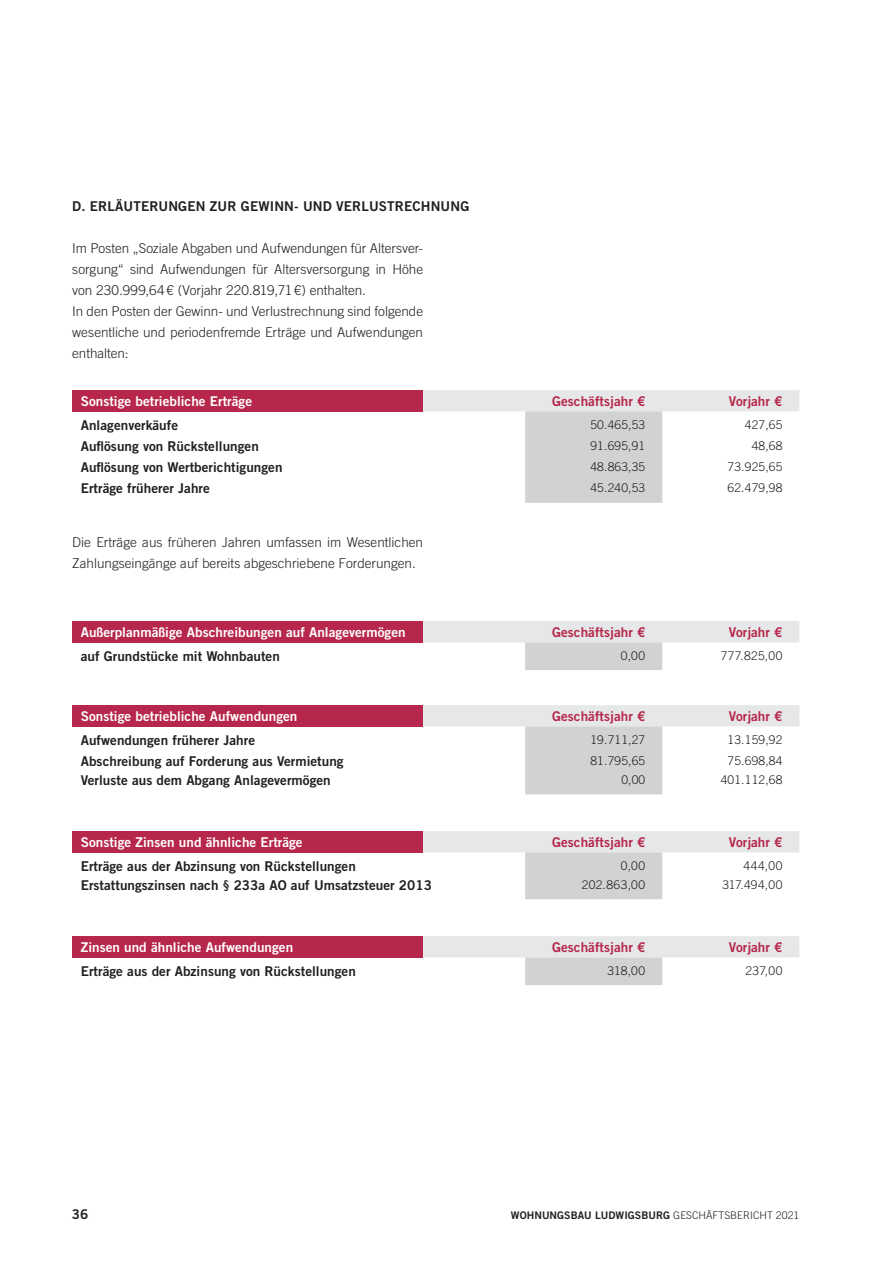
<style>
.page{position:relative;width:893px;height:1263px;background:#fff}
.page>*{position:absolute;margin:0;border:0;box-sizing:border-box;transform-origin:0 0}
.t1{font:300 13.5px/21px "Trade Gothic LT Pro";color:#231f20;text-align:justify}
.Tabelle_Jahresabschl{font:13.5px "Trade Gothic LT Pro Bd 2";letter-spacing:.005em;color:#231f20}
.Tabelle_Jahresabschl-2{font:13.5px "Trade Gothic LT Pro Bd 2";letter-spacing:.005em;color:#fff}
.Tabelle_Jahresabschl-3{font:13.5px "Trade Gothic LT Pro Bd 2";letter-spacing:.005em;color:#b6274b}
.Fließtext_neu{font:13.5px "Trade Gothic LT Pro Bd 2";letter-spacing:.01em;color:#231f20}
.Tabelle_Jahresabschl-4{font:300 12px "Trade Gothic LT Pro";letter-spacing:.015em;color:#231f20}
.t2{font:10.5px "Trade Gothic LT Pro Bd 2";letter-spacing:.005em;color:#231f20}
.s1{font-family:"Trade Gothic LT Pro";font-weight:300}
</style>
<div class="page">
<div style="left:72px;top:390px;width:351px;height:21px;background:#b6274b"></div>
<svg style="left:423px;top:390px;width:376px;height:113px"></svg>
<div style="left:72px;top:705px;width:351px;height:21px;background:#b6274b"></div>
<svg style="left:423px;top:705px;width:376px;height:89px"></svg>
<div style="left:72px;top:621px;width:351px;height:21px;background:#b6274b"></div>
<svg style="left:423px;top:621px;width:376px;height:49px"></svg>
<div style="left:72px;top:831px;width:351px;height:21px;background:#b6274b"></div>
<svg style="left:423px;top:831px;width:376px;height:68px"></svg>
<div style="left:72px;top:936px;width:351px;height:21px;background:#b6274b"></div>
<svg style="left:423px;top:936px;width:376px;height:49px"></svg>
<p class="Fließtext_neu" style="left:72px;top:198px;width:399px">D. ERLÄUTERUNGEN ZUR GEWINN- UND VERLUSTRECHNUNG</p>
<p class="t1" style="left:72px;top:238px;width:352px">Im Posten „Soziale Abgaben und Aufwendungen für Altersver&shy;sorgung“ sind Aufwendungen für Altersversorgung in Höhe von 230.999,64€ (Vorjahr 220.819,71€) enthalten.</p>
<p class="t1" style="left:72px;top:301px;width:352px">In den Posten der Gewinn- und Verlustrechnung sind folgende wesentliche und periodenfremde Erträge und Aufwendungen enthalten:</p>
<p class="Tabelle_Jahresabschl-2" style="left:81px;top:392px;width:173px">Sonstige betriebliche Erträge</p>
<p class="Tabelle_Jahresabschl-3" style="left:552px;top:392px;width:95px">Geschäftsjahr €</p>
<p class="Tabelle_Jahresabschl-3" style="left:729px;top:392px;width:55px">Vorjahr €</p>
<p class="Tabelle_Jahresabschl" style="left:81px;top:416px;width:99px">Anlagenverkäufe</p>
<p class="Tabelle_Jahresabschl-4" style="left:590px;top:417px;width:56px">50.465,53</p>
<p class="Tabelle_Jahresabschl-4" style="left:745px;top:417px;width:39px">427,65</p>
<p class="Tabelle_Jahresabschl" style="left:81px;top:438px;width:180px">Auflösung von Rückstellungen</p>
<p class="Tabelle_Jahresabschl-4" style="left:590px;top:438px;width:56px">91.695,91</p>
<p class="Tabelle_Jahresabschl-4" style="left:752px;top:438px;width:32px">48,68</p>
<p class="Tabelle_Jahresabschl" style="left:81px;top:459px;width:203px">Auflösung von Wertberichtigungen</p>
<p class="Tabelle_Jahresabschl-4" style="left:590px;top:460px;width:56px">48.863,35</p>
<p class="Tabelle_Jahresabschl-4" style="left:728px;top:460px;width:56px">73.925,65</p>
<p class="Tabelle_Jahresabschl" style="left:81px;top:480px;width:131px">Erträge früherer Jahre</p>
<p class="Tabelle_Jahresabschl-4" style="left:590px;top:481px;width:56px">45.240,53</p>
<p class="Tabelle_Jahresabschl-4" style="left:728px;top:481px;width:56px">62.479,98</p>
<p class="t1" style="left:72px;top:532px;width:352px">Die Erträge aus früheren Jahren umfassen im Wesentlichen<br>Zahlungseingänge auf bereits abgeschriebene Forderungen.</p>
<p class="Tabelle_Jahresabschl-2" style="left:81px;top:623px;width:326px">Außerplanmäßige Abschreibungen auf Anlagevermögen</p>
<p class="Tabelle_Jahresabschl-3" style="left:552px;top:623px;width:95px">Geschäftsjahr €</p>
<p class="Tabelle_Jahresabschl-3" style="left:729px;top:623px;width:55px">Vorjahr €</p>
<p class="Tabelle_Jahresabschl" style="left:81px;top:647px;width:201px">auf Grundstücke mit Wohnbauten</p>
<p class="Tabelle_Jahresabschl-4" style="left:621px;top:648px;width:26px">0,00</p>
<p class="Tabelle_Jahresabschl-4" style="left:721px;top:648px;width:63px">777.825,00</p>
<p class="Tabelle_Jahresabschl-2" style="left:81px;top:707px;width:218px">Sonstige betriebliche Aufwendungen</p>
<p class="Tabelle_Jahresabschl-3" style="left:552px;top:707px;width:95px">Geschäftsjahr €</p>
<p class="Tabelle_Jahresabschl-3" style="left:729px;top:707px;width:55px">Vorjahr €</p>
<p class="Tabelle_Jahresabschl" style="left:81px;top:731px;width:176px">Aufwendungen früherer Jahre</p>
<p class="Tabelle_Jahresabschl-4" style="left:590px;top:732px;width:56px">19.711,27</p>
<p class="Tabelle_Jahresabschl-4" style="left:728px;top:732px;width:56px">13.159,92</p>
<p class="Tabelle_Jahresabschl" style="left:81px;top:753px;width:264px">Abschreibung auf Forderung aus Vermietung</p>
<p class="Tabelle_Jahresabschl-4" style="left:590px;top:753px;width:56px">81.795,65</p>
<p class="Tabelle_Jahresabschl-4" style="left:728px;top:753px;width:56px">75.698,84</p>
<p class="Tabelle_Jahresabschl" style="left:81px;top:772px;width:251px">Verluste aus dem Abgang Anlagevermögen</p>
<p class="Tabelle_Jahresabschl-4" style="left:621px;top:773px;width:25px">0,00</p>
<p class="Tabelle_Jahresabschl-4" style="left:721px;top:773px;width:63px">401.112,68</p>
<p class="Tabelle_Jahresabschl-2" style="left:81px;top:833px;width:223px">Sonstige Zinsen und ähnliche Erträge</p>
<p class="Tabelle_Jahresabschl-3" style="left:552px;top:833px;width:95px">Geschäftsjahr €</p>
<p class="Tabelle_Jahresabschl-3" style="left:729px;top:833px;width:55px">Vorjahr €</p>
<p class="Tabelle_Jahresabschl" style="left:81px;top:857px;width:277px">Erträge aus der Abzinsung von Rückstellungen</p>
<p class="Tabelle_Jahresabschl-4" style="left:621px;top:858px;width:26px">0,00</p>
<p class="Tabelle_Jahresabschl-4" style="left:743px;top:858px;width:41px">444,00</p>
<p class="Tabelle_Jahresabschl" style="left:81px;top:877px;width:353px">Erstattungszinsen nach § 233a AO auf Umsatzsteuer 2013</p>
<p class="Tabelle_Jahresabschl-4" style="left:582px;top:877px;width:65px">202.863,00</p>
<p class="Tabelle_Jahresabschl-4" style="left:722px;top:877px;width:62px">317.494,00</p>
<p class="Tabelle_Jahresabschl-2" style="left:81px;top:938px;width:214px">Zinsen und ähnliche Aufwendungen</p>
<p class="Tabelle_Jahresabschl-3" style="left:552px;top:938px;width:95px">Geschäftsjahr €</p>
<p class="Tabelle_Jahresabschl-3" style="left:729px;top:938px;width:55px">Vorjahr €</p>
<p class="Tabelle_Jahresabschl" style="left:81px;top:962px;width:277px">Erträge aus der Abzinsung von Rückstellungen</p>
<p class="Tabelle_Jahresabschl-4" style="left:608px;top:963px;width:39px">318,00</p>
<p class="Tabelle_Jahresabschl-4" style="left:746px;top:963px;width:38px">237,00</p>
<p class="Tabelle_Jahresabschl" style="left:72px;top:1206px;width:18px">36</p>
<p class="t2" style="left:511px;top:1209px;width:290px">WOHNUNGSBAU LUDWIGSBURG <span class="s1">GESCHÄFTSBERICHT 2021</span></p>
</div>
